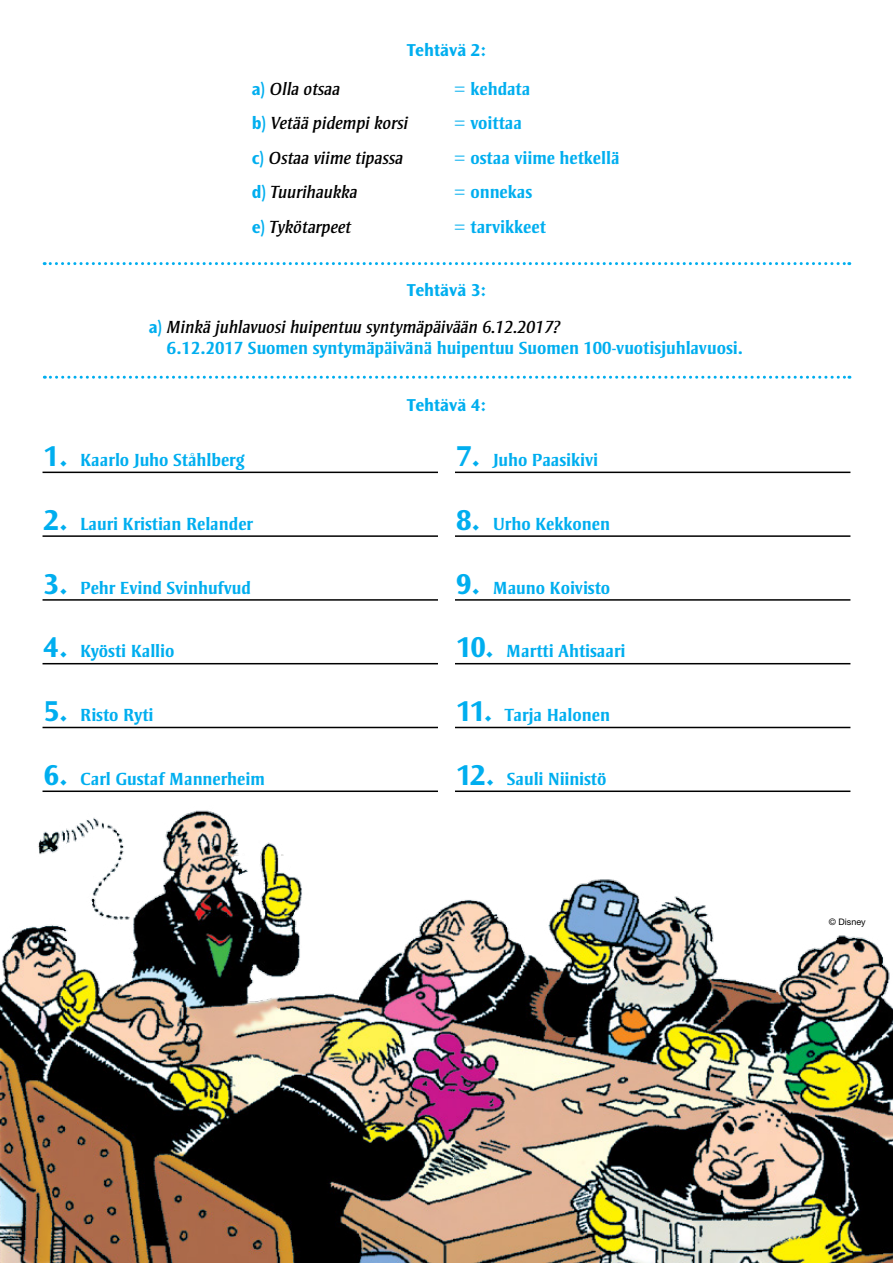
<style>
.page{position:relative;width:893px;height:1263px;background:#fff}
.page>*{position:absolute;margin:0;border:0;box-sizing:border-box;transform-origin:0 0}
.t1{font:700 18px/34.5px "Strayhorn MT Std";color:#00aeef}
.t2{font:italic 18px/34.5px "Strayhorn MT Std";color:#000}
.t3{font:700 18px "Ocean Sans Std";color:#00aeef}
.t4{font:9px "Helvetica Neue LT Std";color:#000}
.s1{font-family:"Ocean Sans Std";font-weight:700;font-style:normal;color:#00aeef}
.s2{font-family:"Ocean Sans Std"}
.s3{font-weight:400;font-style:italic;color:#000}
.s4{font-family:"Ocean Sans Std";font-size:30px}
</style>
<div class="page">
<img style="left:0;top:726px;width:893px;height:537px">
<svg style="left:44px;top:262px;width:806px;height:3px"></svg>
<svg style="left:44px;top:376px;width:806px;height:3px"></svg>
<hr style="left:43px;top:790px;width:395px;height:2px;background:#000">
<hr style="left:455px;top:790px;width:395px;height:2px;background:#000">
<hr style="left:43px;top:727px;width:395px;height:1px;background:#000">
<hr style="left:455px;top:727px;width:395px;height:1px;background:#000">
<hr style="left:43px;top:663px;width:395px;height:1px;background:#000">
<hr style="left:455px;top:663px;width:395px;height:1px;background:#000">
<hr style="left:43px;top:599px;width:395px;height:2px;background:#000">
<hr style="left:455px;top:599px;width:395px;height:2px;background:#000">
<hr style="left:43px;top:535px;width:395px;height:2px;background:#000">
<hr style="left:455px;top:535px;width:395px;height:2px;background:#000">
<hr style="left:43px;top:472px;width:395px;height:1px;background:#000">
<hr style="left:455px;top:472px;width:395px;height:1px;background:#000">
<p class="t3" style="left:407px;top:40px;width:81px">Tehtävä 2:</p>
<p class="t2" style="left:252px;top:72px;width:158px"><span class="s1">a)</span> Olla otsaa<br><span class="s1">b)</span> Vetää pidempi korsi <span class="s1">c)</span> Ostaa viime tipassa <span class="s1">d)</span> Tuurihaukka<br><span class="s1">e)</span> Tykötarpeet</p>
<p class="t1" style="left:454px;top:71px;width:167px">= kehdata<br>= voittaa<br>= ostaa viime hetkellä = onnekas<br>= tarvikkeet</p>
<p class="t3" style="left:407px;top:280px;width:81px">Tehtävä 3:</p>
<p class="t1" style="left:167px;top:316px;width:577px;line-height:21.6px;text-indent:-18px"><span class="s2">a)</span> <span class="s3">Minkä juhlavuosi huipentuu syntymäpäivään 6.12.2017?<br></span>6.12.2017 Suomen syntymäpäivänä huipentuu Suomen 100-vuotisjuhlavuosi.</p>
<p class="t1" style="left:44px;top:443px;width:203px"><span class="s4">1.</span> Kaarlo Juho Ståhlberg</p>
<p class="t1" style="left:44px;top:507px;width:211px"><span class="s4">2.</span> Lauri Kristian Relander</p>
<p class="t1" style="left:44px;top:570px;width:209px"><span class="s4">3.</span> Pehr Evind Svinhufvud</p>
<p class="t1" style="left:44px;top:634px;width:132px"><span class="s4">4.</span> Kyösti Kallio</p>
<p class="t1" style="left:44px;top:698px;width:111px"><span class="s4">5.</span> Risto Ryti</p>
<p class="t1" style="left:44px;top:762px;width:223px"><span class="s4">6.</span> Carl Gustaf Mannerheim</p>
<p class="t3" style="left:407px;top:395px;width:81px">Tehtävä 4:</p>
<p class="t1" style="left:456px;top:443px;width:144px"><span class="s4">7.</span> Juho Paasikivi</p>
<p class="t1" style="left:456px;top:507px;width:155px"><span class="s4">8.</span> Urho Kekkonen</p>
<p class="t1" style="left:456px;top:570px;width:156px"><span class="s4">9.</span> Mauno Koivisto</p>
<p class="t1" style="left:456px;top:634px;width:171px"><span class="s4">10.</span> Martti Ahtisaari</p>
<p class="t1" style="left:456px;top:698px;width:155px"><span class="s4">11.</span> Tarja Halonen</p>
<p class="t1" style="left:456px;top:761px;width:152px"><span class="s4">12.</span> Sauli Niinistö</p>
<p class="t4" style="left:829px;top:916px;width:38px">© Disney</p>
</div>
